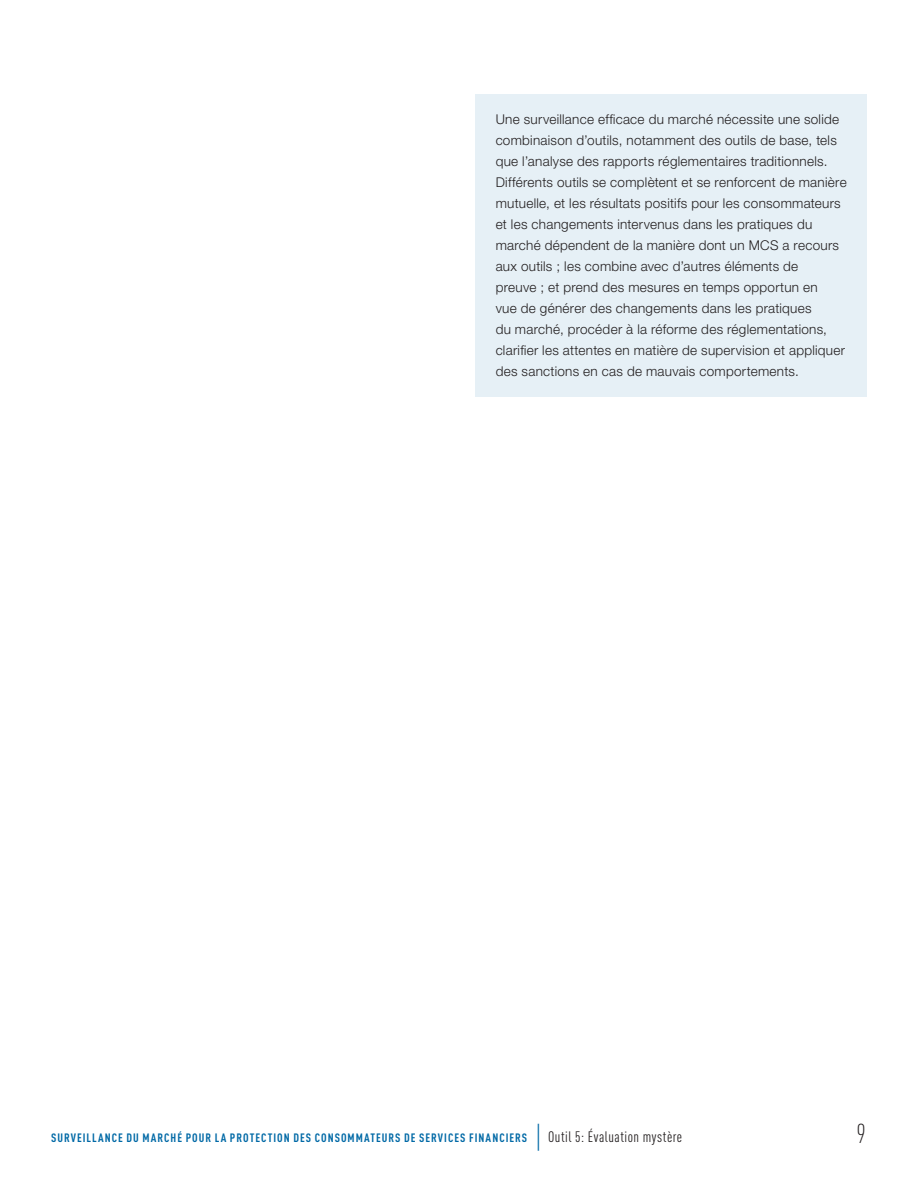
<style>
.page{position:relative;width:918px;height:1188px;background:#fff}
.page>*{position:absolute;margin:0;border:0;box-sizing:border-box;transform-origin:0 0}
.t1{font:300 condensed 27px "DIN Pro";color:#231f20}
.Box_Body{font:300 13.5px/21px "Helvetica Neue LT Std";letter-spacing:.02em;color:#231f20}
.t2{font:700 condensed 12px "DIN Pro";letter-spacing:.085em;color:#0069a6}
.s1{font-family:"Minion Pro";font-weight:400;font-stretch:normal;font-size:27px}
.s2{font-weight:400;font-size:15px;color:#231f20}
</style>
<div class="page">
<div style="left:475px;top:94px;width:392px;height:303px;background:#e6f0f6"></div>
<p class="Box_Body" style="left:496px;top:109px;width:353px">Une surveillance efficace du marché nécessite une solide combinaison d’outils, notamment des outils de base, tels que l’analyse des rapports réglementaires traditionnels.<br>Différents outils se complètent et se renforcent de manière mutuelle, et les résultats positifs pour les consommateurs et les changements intervenus dans les pratiques du marché dépendent de la manière dont un MCS a recours aux outils ; les combine avec d’autres éléments de<br>preuve ; et prend des mesures en temps opportun en<br>vue de générer des changements dans les pratiques<br>du marché, procéder à la réforme des réglementations, clarifier les attentes en matière de supervision et appliquer des sanctions en cas de mauvais comportements.</p>
<p class="t2" style="left:51px;top:1129px;width:633px">SURVEILLANCE DU MARCHÉ POUR LA PROTECTION DES CONSOMMATEURS DE SERVICES FINANCIERS <span class="s1">|</span> <span class="s2">Outil 5: Évaluation mystère</span></p>
<h1 class="t1" style="left:856px;top:1115px;width:11px">9</h1>
</div>
